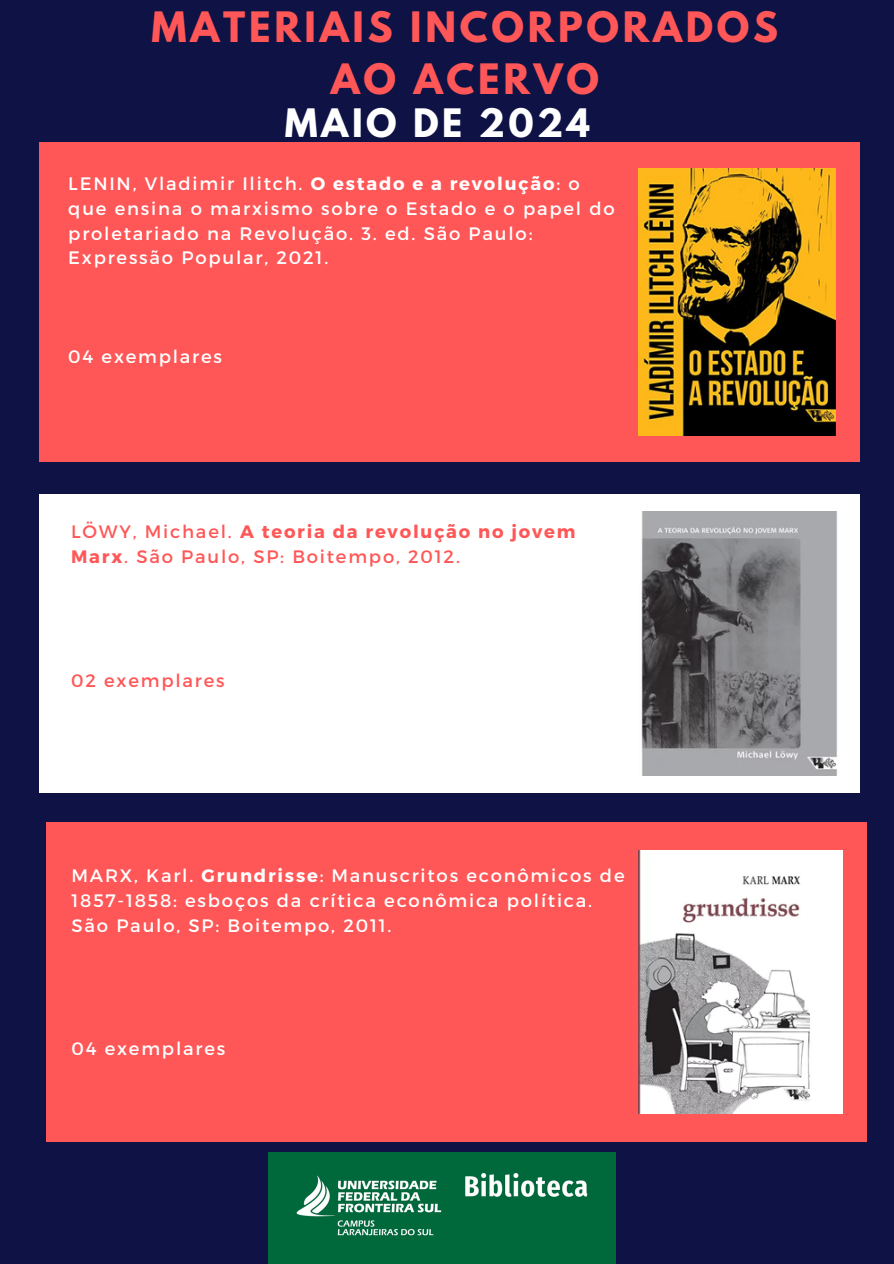
<style>
.page{position:relative;width:894px;height:1264px;background:#fff}
.page>*{position:absolute;margin:0;border:0;box-sizing:border-box;transform-origin:0 0}
.t1{font:700 37.05px/51.2px "League Spartan";letter-spacing:.1em;color:#ff5757;text-align:center}
.t2{font:700 34.8px "League Spartan";letter-spacing:.1em;color:#fff}
.t3{font:18px/24.8px "Montserrat";letter-spacing:.1em;color:#fff}
.t4{font:18px/24.8px "Montserrat";letter-spacing:.1em;color:#ff5757}
.s1{font-weight:700}
</style>
<div class="page">
<div style="left:0;top:0;width:893px;height:1263px;background:#0f1245"></div>
<div style="left:39px;top:143px;width:819px;height:318px;background:#ff5757"></div>
<div style="left:39px;top:494px;width:819px;height:298px;background:#fff"></div>
<img style="left:268px;top:1152px;width:347px;height:111px">
<div style="left:46px;top:822px;width:819px;height:319px;background:#ff5757"></div>
<img style="left:638px;top:169px;width:197px;height:266px">
<img style="left:641px;top:511px;width:196px;height:264px">
<img style="left:638px;top:850px;width:204px;height:263px">
<p class="t1" style="left:151px;top:7px;width:628px">MATERIAIS INCORPORADOS<br>AO ACERVO</p>
<p class="t2" style="left:285px;top:105px;width:306px">MAIO DE 2024</p>
<p class="t3" style="left:68px;top:170px;width:548px">LENIN, Vladimir Ilitch. <span class="s1">O estado e a revolução</span>: o que ensina o marxismo sobre o Estado e o papel do proletariado na Revolução. 3. ed. São Paulo:<br>Expressão Popular, 2021.</p>
<h3 class="t3" style="left:68px;top:344px;width:155px">04 exemplares</h3>
<h3 class="t4" style="left:71px;top:518px;width:506px">LÖWY, Michael. <span class="s1">A teoria da revolução no jovem<br>Marx</span>. São Paulo, SP: Boitempo, 2012.</h3>
<h2 class="t4" style="left:71px;top:667px;width:155px">02 exemplares</h2>
<p class="t3" style="left:71px;top:862px;width:554px">MARX, Karl. <span class="s1">Grundrisse</span>: Manuscritos econômicos de<br>1857-1858: esboços da crítica econômica política.<br>São Paulo, SP: Boitempo, 2011.</p>
<h3 class="t3" style="left:71px;top:1035px;width:155px">04 exemplares</h3>
</div>
